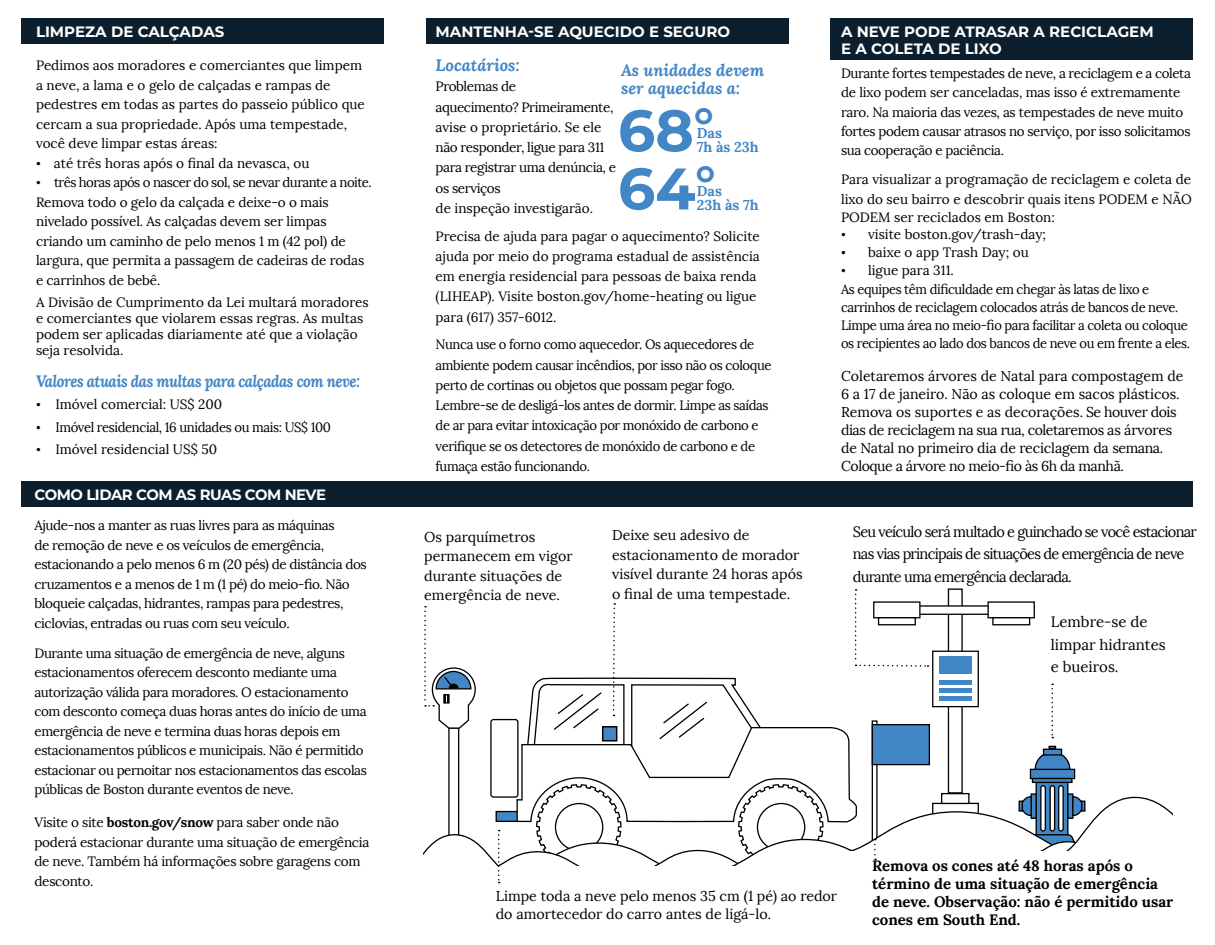
<style>
.page{position:relative;width:1215px;height:945px;background:#fff}
.page>*{position:absolute;margin:0;border:0;box-sizing:border-box;transform-origin:0 0}
.t1{font:700 58.5px/58.2px "Montserrat";color:#4286c6}
.t2{font:italic 700 16.5px "Lora";letter-spacing:-.03em;color:#4286c6;scale:.91 1}
.t3{font:italic 700 16.5px/18px "Lora";color:#4286c6}
.t4{font:15px/22.5px "Lora";letter-spacing:-.05em;color:#000}
.t5{font:700 15px/18px "Lora";color:#000}
.t6{font:700 15px/16.5px "Montserrat";color:#fff}
.t7{font:15px/22.5px "Lora";color:#000}
.t8{font:700 15px "Montserrat";letter-spacing:-.03em;color:#fff}
.t9{font:14.25px/18px "Lora";color:#000}
.t10{font:700 14.25px/13.5px "Lora";color:#4286c6}
.t11{font:13.5px/19.5px "Lora";letter-spacing:-.03em;color:#000}
.t12{font:13.5px/19.5px "Lora";color:#000}
.t13{font:13.5px/19.5px "Lora";letter-spacing:-.01em;color:#000}
.s1{font-family:"Times New Roman"}
.s2{font-weight:700}
</style>
<div class="page">
<div style="left:21px;top:482px;width:1172px;height:25px;background:#0c1f2f"></div>
<div style="left:21px;top:18px;width:362px;height:25px;background:#0c1f2f"></div>
<div style="left:426px;top:18px;width:363px;height:26px;background:#0c1f2f"></div>
<div style="left:831px;top:18px;width:362px;height:42px;background:#0c1f2f"></div>
<svg style="left:423px;top:589px;width:750px;height:294px"></svg>
<p class="t6" style="left:36px;top:23px;width:190px">LIMPEZA DE CALÇADAS</p>
<p class="t12" style="left:36px;top:56px;width:330px">Pedimos aos moradores e comerciantes que limpem a neve, a lama e o gelo de calçadas e rampas de pedestres em todas as partes do passeio público que cercam a sua propriedade. Após uma tempestade, você deve limpar estas áreas:</p>
<p class="t12" style="left:36px;top:153px;width:275px"><span class="s1">•</span> até três horas após o final da nevasca, ou</p>
<p class="t13" style="left:36px;top:173px;width:337px"><span class="s1">•</span> três horas após o nascer do sol, se nevar durante a noite.<br>Remova todo o gelo da calçada e deixe-o o mais nivelado possível. As calçadas devem ser limpas criando um caminho de pelo menos 1 m (42 pol) de largura, que permita a passagem de cadeiras de rodas e carrinhos de bebê.</p>
<p class="t12" style="left:36px;top:294px;width:334px;line-height:16.2px">A Divisão de Cumprimento da Lei multará moradores e comerciantes que violarem essas regras. As multas podem ser aplicadas diariamente até que a violação seja resolvida.</p>
<p class="t2" style="left:36px;top:370px;width:358px">Valores atuais das multas para calçadas com neve:</p>
<p class="t12" style="left:36px;top:395px;width:188px"><span class="s1">•</span> Imóvel comercial: US$ 200</p>
<p class="t11" style="left:36px;top:417px;width:297px"><span class="s1">•</span> Imóvel residencial, 16 unidades ou mais: US$ 100</p>
<p class="t12" style="left:36px;top:440px;width:183px"><span class="s1">•</span> Imóvel residencial US$ 50</p>
<p class="t8" style="left:34px;top:484px;width:293px">COMO LIDAR COM AS RUAS COM NEVE</p>
<p class="t11" style="left:34px;top:516px;width:334px">Ajude-nos a manter as ruas livres para as máquinas<br>de remoção de neve e os veículos de emergência, estacionando a pelo menos 6 m (20 pés) de distância dos cruzamentos e a menos de 1 m (1 pé) do meio-fio. Não bloqueie calçadas, hidrantes, rampas para pedestres, ciclovias, entradas ou ruas com seu veículo.</p>
<p class="t11" style="left:34px;top:643px;width:334px">Durante uma situação de emergência de neve, alguns estacionamentos oferecem desconto mediante uma autorização válida para moradores. O estacionamento com desconto começa duas horas antes do início de uma emergência de neve e termina duas horas depois em estacionamentos públicos e municipais. Não é permitido estacionar ou pernoitar nos estacionamentos das escolas públicas de Boston durante eventos de neve.</p>
<p class="t11" style="left:34px;top:813px;width:336px">Visite o site <span class="s2">boston.gov/snow</span> para saber onde não poderá estacionar durante uma situação de emergência de neve. Também há informações sobre garagens com desconto.</p>
<p class="t6" style="left:436px;top:23px;width:296px">MANTENHA-SE AQUECIDO E SEGURO</p>
<p class="t3" style="left:436px;top:56px;width:86px">Locatários:</p>
<p class="t11" style="left:436px;top:77px;width:182px;line-height:20.2px">Problemas de<br>aquecimento? Primeiramente, avise o proprietário. Se ele não responder, ligue para 311 para registrar uma denúncia, e os serviços<br>de inspeção investigarão.</p>
<p class="t12" style="left:436px;top:226px;width:326px;line-height:20.2px">Precisa de ajuda para pagar o aquecimento? Solicite ajuda por meio do programa estadual de assistência em energia residencial para pessoas de baixa renda (LIHEAP). Visite boston.gov/home-heating ou ligue para (617) 357-6012.</p>
<p class="t11" style="left:436px;top:335px;width:337px;line-height:20.2px">Nunca use o forno como aquecedor. Os aquecedores de ambiente podem causar incêndios, por isso não os coloque perto de cortinas ou objetos que possam pegar fogo.<br>Lembre-se de desligá-los antes de dormir. Limpe as saídas de ar para evitar intoxicação por monóxido de carbono e verifique se os detectores de monóxido de carbono e de fumaça estão funcionando.</p>
<p class="t3" style="left:621px;top:61px;width:145px">As unidades devem ser aquecidas a:</p>
<h1 class="t1" style="left:618px;top:99px;width:99px">68<sup>°<br></sup>64<sup>°</sup></h1>
<p class="t10" style="left:697px;top:126px;width:63px">Das<br>7h às 23h</p>
<p class="t10" style="left:697px;top:184px;width:63px">Das<br>23h às 7h</p>
<p class="t6" style="left:841px;top:23px;width:314px">A NEVE PODE ATRASAR A RECICLAGEM<br>E A COLETA DE LIXO</p>
<p class="t11" style="left:841px;top:63px;width:351px">Durante fortes tempestades de neve, a reciclagem e a coleta de lixo podem ser canceladas, mas isso é extremamente raro. Na maioria das vezes, as tempestades de neve muito fortes podem causar atrasos no serviço, por isso solicitamos sua cooperação e paciência.</p>
<p class="t12" style="left:841px;top:170px;width:352px">Para visualizar a programação de reciclagem e coleta de lixo do seu bairro e descobrir quais itens PODEM e NÃO</p>
<p class="t12" style="left:841px;top:207px;width:215px">PODEM ser reciclados em Boston:</p>
<p class="t12" style="left:841px;top:225px;width:207px"><span class="s1">•</span> visite boston.gov/trash-day;</p>
<p class="t12" style="left:841px;top:243px;width:189px"><span class="s1">•</span> baixe o app Trash Day; ou</p>
<p class="t11" style="left:841px;top:262px;width:350px;line-height:18px"><span class="s1">•</span> ligue para 311.<br>As equipes têm dificuldade em chegar às latas de lixo e carrinhos de reciclagem colocados atrás de bancos de neve.<br>Limpe uma área no meio-fio para facilitar a coleta ou coloque os recipientes ao lado dos bancos de neve ou em frente a eles.</p>
<p class="t9" style="left:841px;top:367px;width:344px">Coletaremos árvores de Natal para compostagem de 6 a 17 de janeiro. Não as coloque em sacos plásticos.<br>Remova os suportes e as decorações. Se houver dois dias de reciclagem na sua rua, coletaremos as árvores de Natal no primeiro dia de reciclagem da semana.<br>Coloque a árvore no meio-fio às 6h da manhã.</p>
<p class="t9" style="left:424px;top:527px;width:150px;line-height:19.5px">Os parquímetros permanecem em vigor durante situações de emergência de neve.</p>
<p class="t9" style="left:612px;top:526px;width:192px;line-height:19.5px">Deixe seu adesivo de estacionamento de morador visível durante 24 horas após o final de uma tempestade.</p>
<p class="t4" style="left:853px;top:520px;width:346px">Seu veículo será multado e guinchado se você estacionar nas vias principais de situações de emergência de neve durante uma emergência declarada.</p>
<p class="t7" style="left:1051px;top:611px;width:116px">Lembre-se de limpar hidrantes e bueiros.</p>
<p class="t9" style="left:496px;top:887px;width:343px">Limpe toda a neve pelo menos 35 cm (1 pé) ao redor do amortecedor do carro antes de ligá-lo.</p>
<p class="t5" style="left:872px;top:857px;width:303px">Remova os cones até 48 horas após o término de uma situação de emergência de neve. Observação: não é permitido usar cones em South End.</p>
</div>
